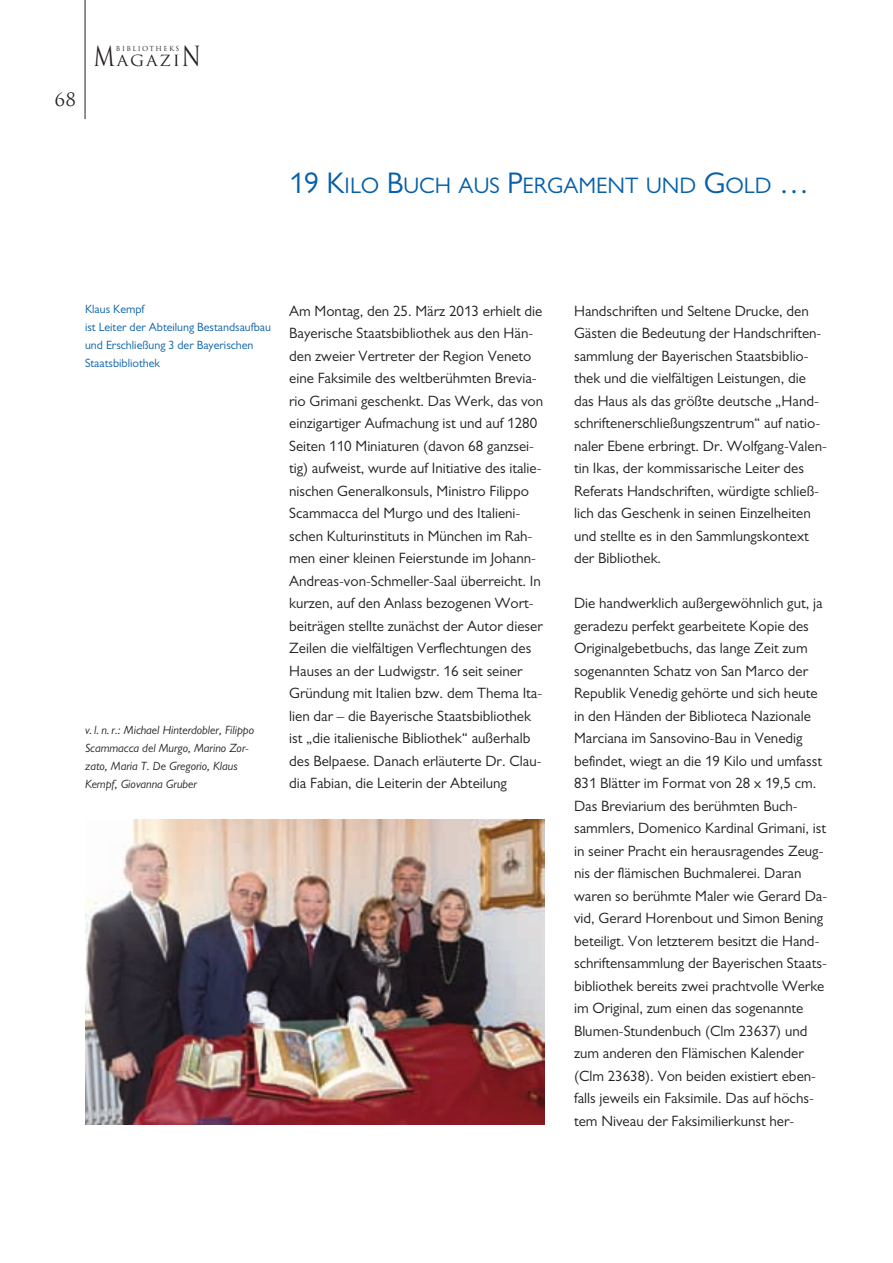
<style>
.page{position:relative;width:893px;height:1263px;background:#fff}
.page>*{position:absolute;margin:0;border:0;box-sizing:border-box;transform-origin:0 0}
.t1{font:22.5px "Gill SBB";color:#0760a8}
.t2{font:18px "Trajan";color:#231f20}
.t3{font:15px/22.5px "Gill SBB";color:#231f20}
.t4{font:15px "Trajan";letter-spacing:.105em;color:#231f20;scale:1.1 1}
.t5{font:italic 12px/18px "Gill SBB";color:#231f20}
.t6{font:12px/18px "Gill SBB";color:#0760a8}
.t7{font:6.75px "Trajan";letter-spacing:.21em;color:#231f20}
.s1{font-size:27px}
.s2{font-size:30px}
</style>
<div class="page">
<hr style="left:85px;top:0;width:1px;height:119px;background:#231f20">
<img style="left:85px;top:819px;width:459px;height:306px">
<p class="t2" style="left:54px;top:89px;width:24px">68</p>
<p class="t4" style="left:94px;top:52px;width:99px"><span class="s1">M</span>AGAZI<span class="s1">N</span></p>
<p class="t7" style="left:116px;top:45px;width:65px">BIBLIOTHEKS</p>
<h1 class="t1" style="left:289px;top:177px;width:521px"><span class="s2">19 K</span>ILO <span class="s2">B</span>UCH AUS <span class="s2">P</span>ERGAMENT UND <span class="s2">G</span>OLD <span class="s2">…</span></h1>
<p class="t6" style="left:85px;top:302px;width:188px">Klaus Kempf<br>ist Leiter der Abteilung Bestandsaufbau und Erschließung 3 der Bayerischen<br>Staatsbibliothek</p>
<p class="t5" style="left:85px;top:722px;width:171px">v. l. n. r.: Michael Hinterdobler, Filippo Scammacca del Murgo, Marino Zor&shy;zato, Maria T. De Gregorio, Klaus Kempf, Giovanna Gruber</p>
<p class="t3" style="left:289px;top:301px;width:256px">Am Montag, den 25. März 2013 erhielt die Bayerische Staatsbibliothek aus den Hän&shy;den zweier Vertreter der Region Veneto eine Faksimile des weltberühmten Brevia&shy;rio Grimani geschenkt. Das Werk, das von einzigartiger Aufmachung ist und auf 1280<br>Seiten 110 Miniaturen (davon 68 ganzsei&shy;tig) aufweist, wurde auf Initiative des italie&shy;nischen Generalkonsuls, Ministro Filippo Scammacca del Murgo und des Italieni&shy;schen Kulturinstituts in München im Rah&shy;men einer kleinen Feierstunde im Johann-Andreas-von-Schmeller-Saal überreicht. In kurzen, auf den Anlass bezogenen Wort&shy;beiträgen stellte zunächst der Autor dieser Zeilen die vielfältigen Verflechtungen des Hauses an der Ludwigstr. 16 seit seiner Gründung mit Italien bzw. dem Thema Ita&shy;lien dar – die Bayerische Staatsbibliothek ist „die italienische Bibliothek“ außerhalb des Belpaese. Danach erläuterte Dr. Clau&shy;dia Fabian, die Leiterin der Abteilung</p>
<p class="t3" style="left:574px;top:301px;width:254px">Handschriften und Seltene Drucke, den Gästen die Bedeutung der Handschriften&shy;sammlung der Bayerischen Staatsbiblio&shy;thek und die vielfältigen Leistungen, die das Haus als das größte deutsche „Hand&shy;schriftenerschließungszentrum“ auf natio&shy;naler Ebene erbringt. Dr. Wolfgang-Valen&shy;tin Ikas, der kommissarische Leiter des Referats Handschriften, würdigte schließ&shy;lich das Geschenk in seinen Einzelheiten und stellte es in den Sammlungskontext der Bibliothek.</p>
<p class="t3" style="left:574px;top:593px;width:255px">Die handwerklich außergewöhnlich gut, ja geradezu perfekt gearbeitete Kopie des Originalgebetbuchs, das lange Zeit zum sogenannten Schatz von San Marco der Republik Venedig gehörte und sich heute in den Händen der Biblioteca Nazionale Marciana im Sansovino-Bau in Venedig befindet, wiegt an die 19 Kilo und umfasst 831 Blätter im Format von 28 x 19,5 cm.<br>Das Breviarium des berühmten Buch&shy;sammlers, Domenico Kardinal Grimani, ist in seiner Pracht ein herausragendes Zeug&shy;nis der flämischen Buchmalerei. Daran waren so berühmte Maler wie Gerard Da - vid, Gerard Horenbout und Simon Bening beteiligt. Von letzterem besitzt die Hand&shy;schriftensammlung der Bayerischen Staats&shy;bibliothek bereits zwei prachtvolle Werke im Original, zum einen das sogenannte Blumen-Stundenbuch (Clm 23637) und zum anderen den Flämischen Kalender (Clm 23638). Von beiden existiert eben&shy;falls jeweils ein Faksimile. Das auf höchs&shy;tem Niveau der Faksimilierkunst her -</p>
</div>
